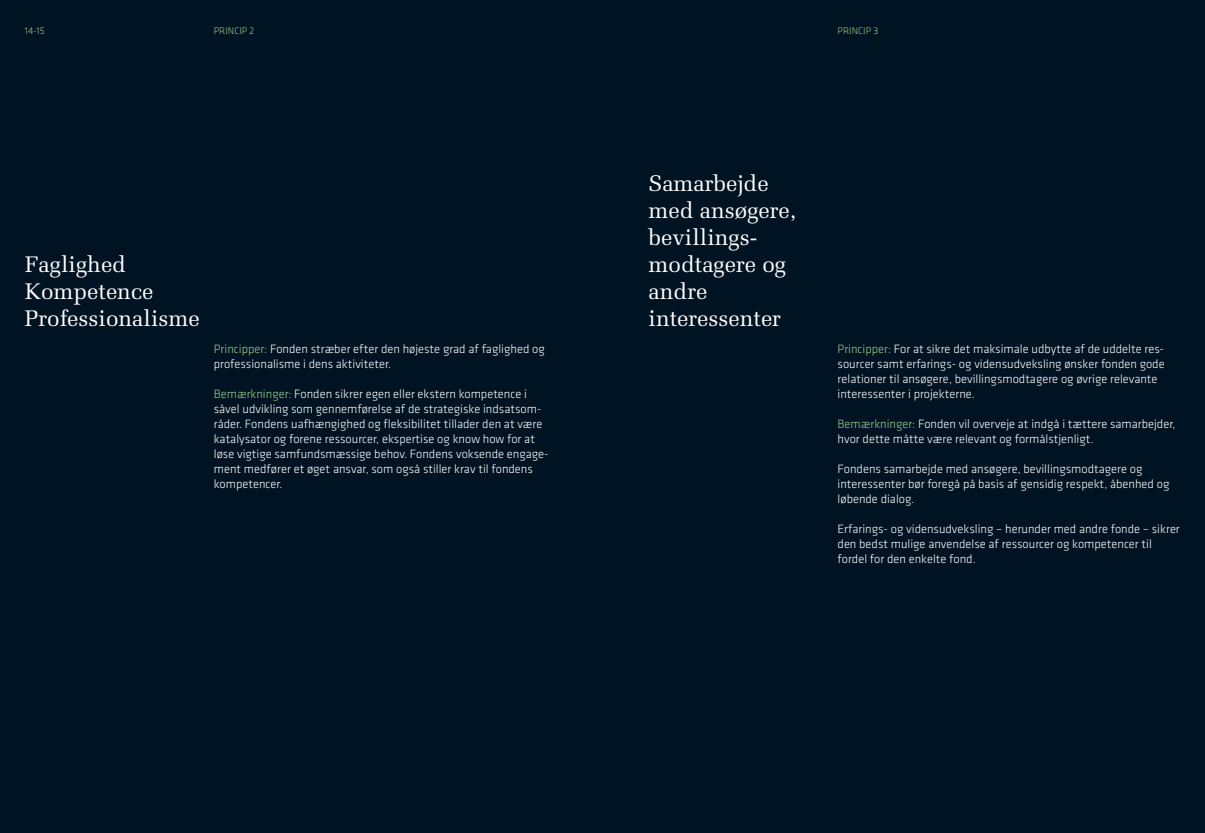
<style>
.page{position:relative;width:1205px;height:833px;background:#001322}
.page>*{position:absolute;margin:0;border:0;box-sizing:border-box;transform-origin:0 0}
.t1{font:22.5px/27px "Melior";color:#fff}
.t2{font:300 12.5px/15px "Klavika";color:#fff}
.t3{font:300 10px "Klavika";color:#96ce8a}
.s1{color:#96ce8a}
</style>
<div class="page">
<p class="t3" style="left:25px;top:25px;width:22px">14-15</p>
<p class="t3" style="left:214px;top:25px;width:42px">PRINCIP 2</p>
<p class="t3" style="left:837px;top:25px;width:42px">PRINCIP 3</p>
<h1 class="t1" style="left:25px;top:251px;width:176px">Faglighed<br>Kompetence<br>Professionalisme</h1>
<p class="t2" style="left:214px;top:342px;width:332px"><span class="s1">Principper:</span> Fonden stræber efter den højeste grad af faglighed og professionalisme i dens aktiviteter.</p>
<p class="t2" style="left:214px;top:387px;width:336px"><span class="s1">Bemærkninger:</span> Fonden sikrer egen eller ekstern kompetence i såvel udvikling som gennemførelse af de strategiske indsatsom&shy;råder. Fondens uafhængighed og fleksibilitet tillader den at være katalysator og forene ressourcer, ekspertise og know how for at løse vigtige samfundsmæssige behov. Fondens voksende engage&shy;ment medfører et øget ansvar, som også stiller krav til fondens kompetencer.</p>
<h1 class="t1" style="left:648px;top:170px;width:149px">Samarbejde med ansøgere, bevillings&shy;modtagere og andre interessenter</h1>
<p class="t2" style="left:837px;top:342px;width:329px"><span class="s1">Principper:</span> For at sikre det maksimale udbytte af de uddelte res&shy;sourcer samt erfarings- og vidensudveksling ønsker fonden gode relationer til ansøgere, bevillingsmodtagere og øvrige relevante interessenter i projekterne.</p>
<p class="t2" style="left:837px;top:417px;width:339px"><span class="s1">Bemærkninger:</span> Fonden vil overveje at indgå i tættere samarbejder, hvor dette måtte være relevant og formålstjenligt.</p>
<p class="t2" style="left:837px;top:462px;width:333px">Fondens samarbejde med ansøgere, bevillingsmodtagere og interessenter bør foregå på basis af gensidig respekt, åbenhed og løbende dialog.</p>
<p class="t2" style="left:837px;top:522px;width:344px">Erfarings- og vidensudveksling – herunder med andre fonde – sikrer den bedst mulige anvendelse af ressourcer og kompetencer til fordel for den enkelte fond.</p>
</div>
